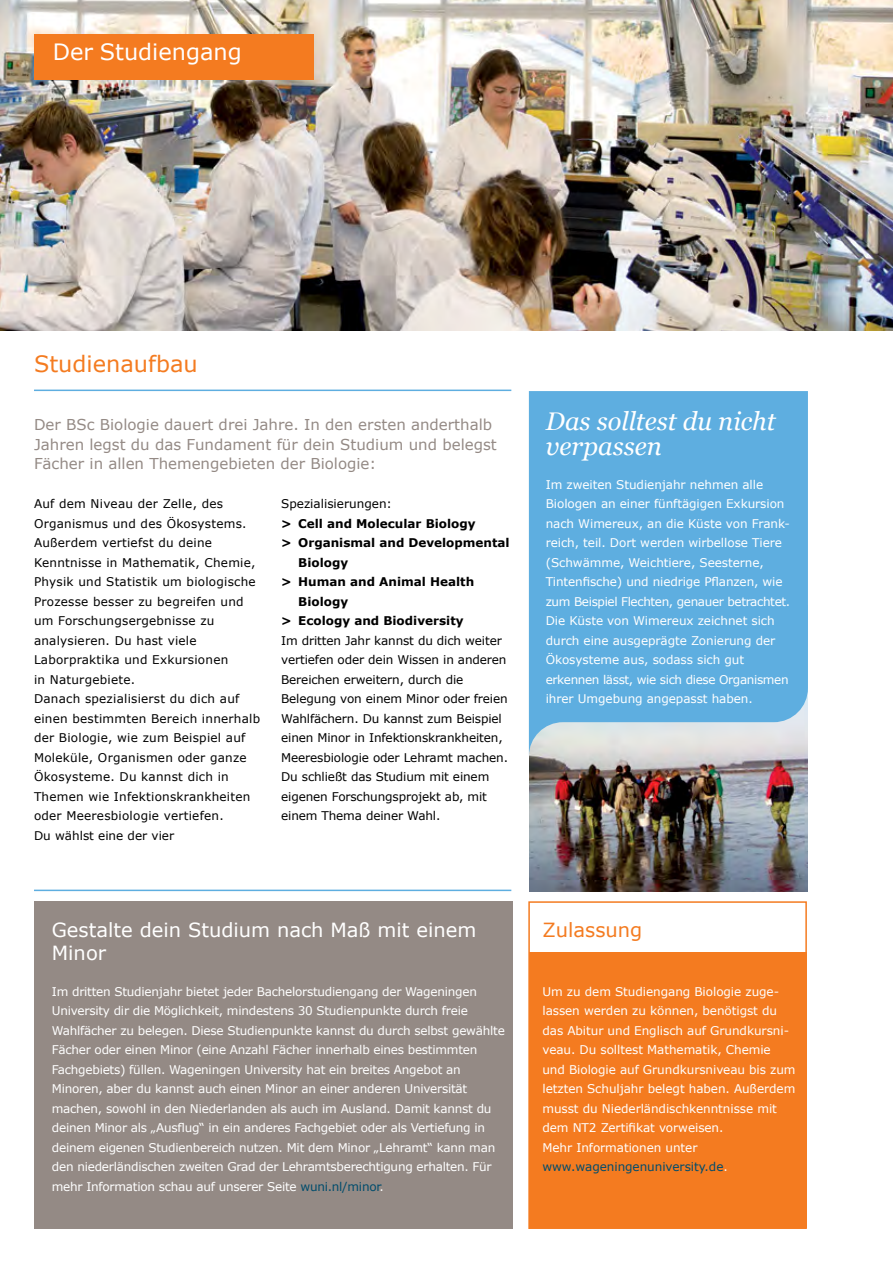
<style>
.page{position:relative;width:893px;height:1263px;background:#fff}
.page>*{position:absolute;margin:0;border:0;box-sizing:border-box;transform-origin:0 0}
.t1{font:italic 25.5px/25.5px "Georgia";color:#fff}
.t2{font:22.5px "Verdana";color:#fff}
.t3{font:22.5px "Verdana";color:#f47b20}
.t4{font:19.5px/22.5px "Verdana";color:#fff}
.t5{font:19.5px "Verdana";color:#f47b20}
.t6{font:15px/19.5px "Verdana";color:#948a85}
.t7{font:12px/19.5px "Verdana";letter-spacing:-.02em;color:#fff}
.t8{font:12px/19.5px "Verdana";letter-spacing:.02em;color:#000}
.t9{font:12px/19.5px "Verdana";letter-spacing:-.01em;color:#000}
.t10{font:700 12px "Verdana";color:#000}
.t11{font:12px "Verdana";color:#000}
.s1{color:#004c6c}
</style>
<div class="page">
<img style="left:0;top:0;width:893px;height:330px">
<img style="left:529px;top:756px;width:279px;height:135px">
<div style="left:34px;top:34px;width:280px;height:45px;background:#f47b20"></div>
<svg style="left:529px;top:391px;width:279px;height:365px;fill:#5eaee0"></svg>
<hr style="left:34px;top:390px;width:477px;height:1px;background:#5eaee0">
<hr style="left:34px;top:890px;width:477px;height:1px;background:#5eaee0">
<div style="left:34px;top:901px;width:478px;height:328px;background:#948a85"></div>
<div style="left:529px;top:952px;width:278px;height:276px;background:#f47b20"></div>
<div style="left:528px;top:901px;width:279px;height:328px;border:2px solid #f47b20"></div>
<h2 class="t2" style="left:53px;top:36px;width:191px">Der Studiengang</h2>
<h2 class="t3" style="left:34px;top:348px;width:165px">Studienaufbau</h2>
<p class="t6" style="left:34px;top:415px;width:464px">Der BSc Biologie dauert drei Jahre. In den ersten anderthalb<br>Jahren legst du das Fundament für dein Studium und belegst<br>Fächer in allen Themengebieten der Biologie:</p>
<p class="t8" style="left:34px;top:494px;width:228px">Auf dem Niveau der Zelle, des<br>Organismus und des Ökosystems.<br>Außerdem vertiefst du deine<br>Kenntnisse in Mathematik, Chemie,<br>Physik und Statistik um biologische<br>Prozesse besser zu begreifen und um Forschungsergebnisse zu analysieren. Du hast viele<br>Laborpraktika und Exkursionen<br>in Naturgebiete.<br>Danach spezialisierst du dich auf einen bestimmten Bereich innerhalb der Biologie, wie zum Beispiel auf<br>Moleküle, Organismen oder ganze<br>Ökosysteme. Du kannst dich in<br>Themen wie Infektionskrankheiten oder Meeresbiologie vertiefen.<br>Du wählst eine der vier</p>
<p class="t11" style="left:281px;top:495px;width:112px">Spezialisierungen:</p>
<p class="t10" style="left:281px;top:515px;width:196px">&gt; Cell and Molecular Biology</p>
<p class="t10" style="left:281px;top:534px;width:230px">&gt; Organismal and Developmental</p>
<p class="t10" style="left:298px;top:554px;width:52px">Biology</p>
<p class="t10" style="left:281px;top:573px;width:195px">&gt; Human and Animal Health</p>
<p class="t10" style="left:298px;top:593px;width:52px">Biology</p>
<p class="t10" style="left:281px;top:612px;width:184px">&gt; Ecology and Biodiversity</p>
<p class="t9" style="left:281px;top:630px;width:228px">Im dritten Jahr kannst du dich weiter vertiefen oder dein Wissen in anderen Bereichen erweitern, durch die Belegung von einem Minor oder freien Wahlfächern. Du kannst zum Beispiel einen Minor in Infektionskrankheiten, Meeresbiologie oder Lehramt machen.<br>Du schließt das Studium mit einem eigenen Forschungsprojekt ab, mit einem Thema deiner Wahl.</p>
<h3 class="t4" style="left:52px;top:918px;width:426px">Gestalte dein Studium nach Maß mit einem<br>Minor</h3>
<p class="t7" style="left:52px;top:981px;width:454px">Im dritten Studienjahr bietet jeder Bachelorstudiengang der Wageningen University dir die Möglichkeit, mindestens 30 Studienpunkte durch freie Wahlfächer zu belegen. Diese Studienpunkte kannst du durch selbst gewählte Fächer oder einen Minor (eine Anzahl Fächer innerhalb eines bestimmten Fachgebiets) füllen. Wageningen University hat ein breites Angebot an Minoren, aber du kannst auch einen Minor an einer anderen Universität machen, sowohl in den Niederlanden als auch im Ausland. Damit kannst du deinen Minor als „Ausflug“ in ein anderes Fachgebiet oder als Vertiefung in deinem eigenen Studienbereich nutzen. Mit dem Minor „Lehramt“ kann man den niederländischen zweiten Grad der Lehramtsberechtigung erhalten. Für mehr Information schau auf unserer Seite <span class="s1">wuni.nl/minor</span>.</p>
<h1 class="t1" style="left:546px;top:407px;width:231px">Das solltest du nicht verpassen</h1>
<p class="t7" style="left:546px;top:474px;width:246px">Im zweiten Studienjahr nehmen alle Biologen an einer fünftägigen Exkursion nach Wimereux, an die Küste von Frank&shy;reich, teil. Dort werden wirbellose Tiere (Schwämme, Weichtiere, Seesterne, Tintenfische) und niedrige Pflanzen, wie zum Beispiel Flechten, genauer betrachtet.<br>Die Küste von Wimereux zeichnet sich durch eine ausgeprägte Zonierung der Ökosysteme aus, sodass sich gut erkennen lässt, wie sich diese Organismen ihrer Umgebung angepasst haben.</p>
<h3 class="t5" style="left:542px;top:917px;width:101px">Zulassung</h3>
<p class="t7" style="left:542px;top:981px;width:255px">Um zu dem Studiengang Biologie zuge&shy;lassen werden zu können, benötigst du das Abitur und Englisch auf Grundkursni&shy;veau. Du solltest Mathematik, Chemie und Biologie auf Grundkursniveau bis zum letzten Schuljahr belegt haben. Außerdem musst du Niederländischkenntnisse mit dem NT2 Zertifikat vorweisen.<br>Mehr Informationen unter <span class="s1">www.wageningenuniversity.de</span>.</p>
</div>
